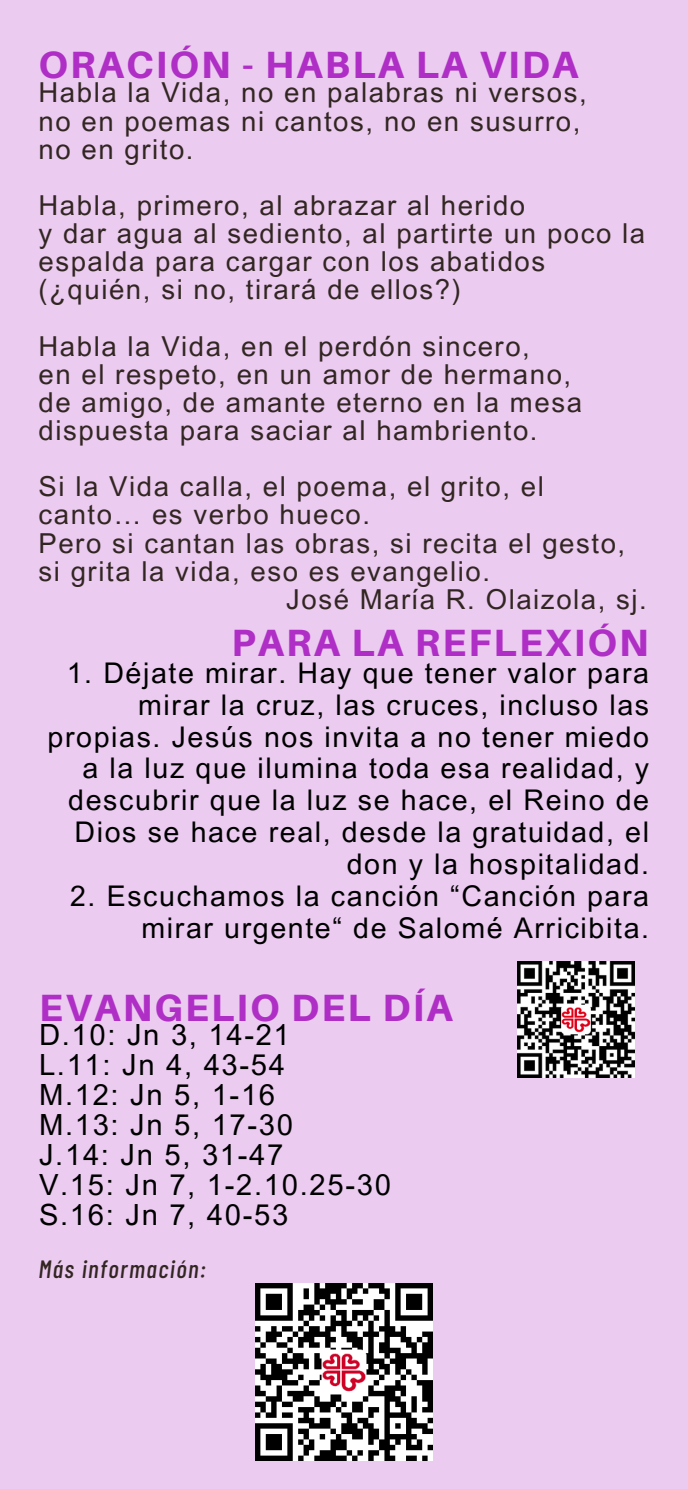
<style>
.page{position:relative;width:688px;height:1489px;background:#ebcbf0}
.page>*{position:absolute;margin:0;border:0;box-sizing:border-box;transform-origin:0 0}
.t1{font:800 38px "Aileron";letter-spacing:.06em;color:#af2ec5}
.t2{font:29.25px/30px "Arial MT Pro";letter-spacing:.06em;color:#000}
.t3{font:28.5px/32px "Arial MT Pro";letter-spacing:.06em;color:#000;text-align:right}
.t4{font:27.5px/28px "Arial MT Pro";letter-spacing:.06em;color:#322622}
.t5{font:italic 500 25px "Barlow Condensed";letter-spacing:.06em;color:#322622}
</style>
<div class="page">
<img style="left:256px;top:1284px;width:176px;height:176px">
<img style="left:517px;top:961px;width:117px;height:116px">
<h1 class="t1" style="left:38px;top:41px;width:541px">ORACIÓN - HABLA LA VIDA</h1>
<h1 class="t4" style="left:38px;top:82px;width:549px">Habla la Vida, no en palabras ni versos, no en poemas ni cantos, no en susurro, no en grito.</h1>
<h1 class="t4" style="left:38px;top:195px;width:608px">Habla, primero, al abrazar al herido<br>y dar agua al sediento, al partirte un poco la espalda para cargar con los abatidos (¿quién, si no, tirará de ellos?)</h1>
<h1 class="t4" style="left:38px;top:335px;width:545px">Habla la Vida, en el perdón sincero,<br>en el respeto, en un amor de hermano, de amigo, de amante eterno en la mesa dispuesta para saciar al hambriento.</h1>
<p class="t4" style="left:38px;top:476px;width:507px">Si la Vida calla, el poema, el grito, el</p>
<p class="t4" style="left:38px;top:504px;width:333px">canto… es verbo hueco.</p>
<p class="t4" style="left:38px;top:532px;width:588px">Pero si cantan las obras, si recita el gesto,</p>
<p class="t4" style="left:38px;top:560px;width:453px">si grita la vida, eso es evangelio.</p>
<p class="t4" style="left:286px;top:588px;width:362px">José María R. Olaizola, sj.</p>
<h1 class="t1" style="left:231px;top:620px;width:418px">PARA LA REFLEXIÓN</h1>
<h1 class="t3" style="left:48px;top:660px;width:603px">1. Déjate mirar. Hay que tener valor para mirar la cruz, las cruces, incluso las propias. Jesús nos invita a no tener miedo a la luz que ilumina toda esa realidad, y descubrir que la luz se hace, el Reino de Dios se hace real, desde la gratuidad, el don y la hospitalidad.</h1>
<h1 class="t3" style="left:70px;top:883px;width:580px">2. Escuchamos la canción “Canción para mirar urgente“ de Salomé Arricibita.</h1>
<p class="t1" style="left:39px;top:984px;width:415px">EVANGELIO DEL DÍA</p>
<p class="t2" style="left:39px;top:1023px;width:353px">D.10: Jn 3, 14-21<br>L.11: Jn 4, 43-54<br>M.12: Jn 5, 1-16<br>M.13: Jn 5, 17-30<br>J.14: Jn 5, 31-47<br>V.15: Jn 7, 1-2.10.25-30<br>S.16: Jn 7, 40-53</p>
<p class="t5" style="left:38px;top:1253px;width:169px">Más información:</p>
</div>
